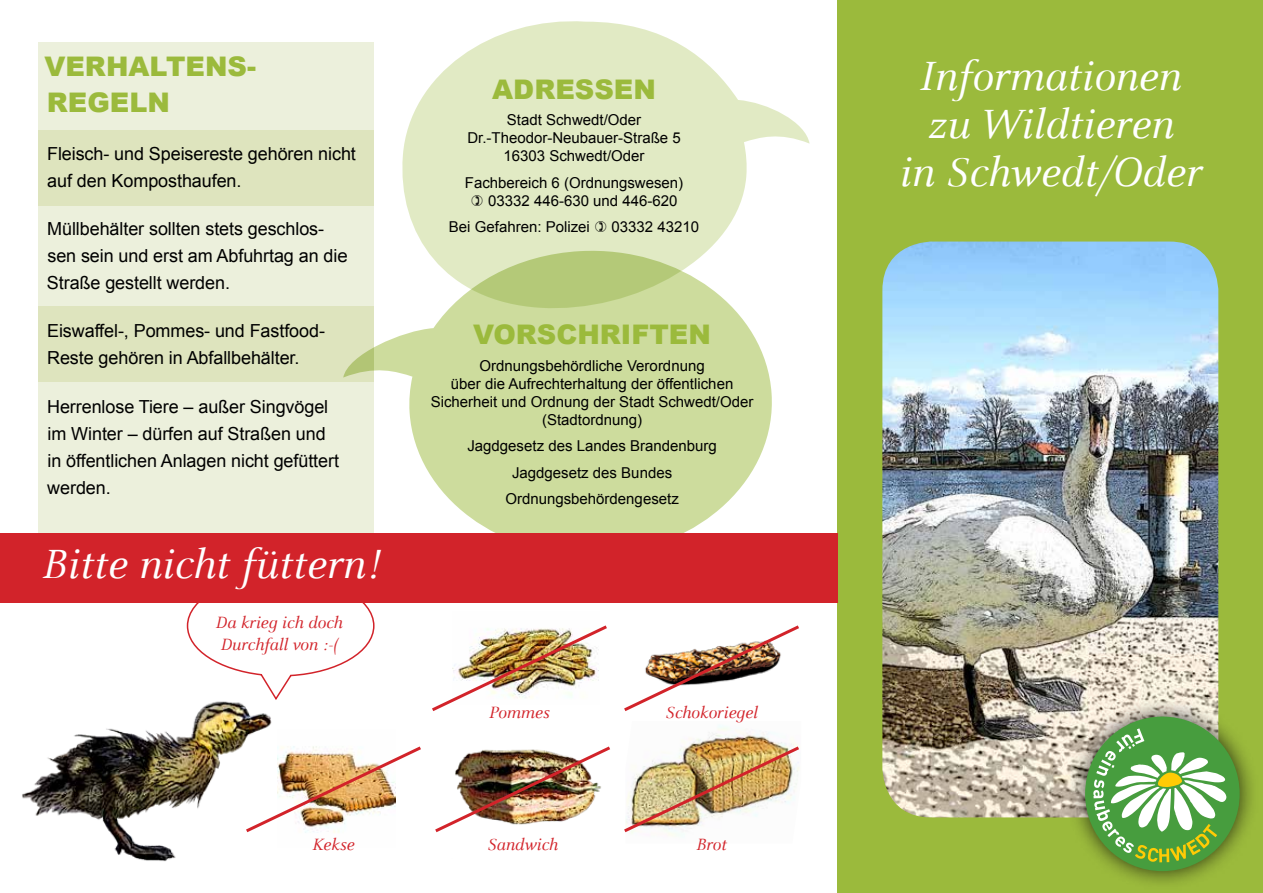
<style>
.page{position:relative;width:1263px;height:893px;background:#fff}
.page>*{position:absolute;margin:0;border:0;box-sizing:border-box;transform-origin:0 0}
.t1{font:italic 45px/48px "Celeste";color:#fff;text-align:center}
.t2{font:900 27px/36px "Arial";color:#9bba3c}
.t3{font:18px/27px "Arial";letter-spacing:-.005em;color:#000}
.t4{font:italic 18px/21.6px "Celeste";color:#d2232a}
.t5{font:15px/18px "Arial";color:#000;text-align:center}
</style>
<div class="page">
<svg style="left:186px;top:602px;width:189px;height:74px"></svg>
<div style="left:38px;top:43px;width:336px;height:502px;background:#ecf0dc"></div>
<div style="left:38px;top:306px;width:336px;height:75px;background:#dee4be"></div>
<div style="left:38px;top:130px;width:336px;height:76px;background:#dee4be"></div>
<div style="left:838px;top:0;width:425px;height:893px;background:#9bba3c"></div>
<img style="left:882px;top:242px;width:336px;height:575px">
<svg style="left:402px;top:21px;width:407px;height:225px;fill:#e1eac4"></svg>
<svg style="left:343px;top:246px;width:429px;height:287px;fill:#cddc9d"></svg>
<div style="left:1065px;top:697px;width:194px;height:193px;background:#000;opacity:.75"></div>
<div style="left:1085px;top:717px;width:155px;height:154px;background:#479d3e;border-radius:50%"></div>
<svg style="left:1093px;top:728px;width:133px;height:134px"></svg>
<div style="left:0;top:533px;width:838px;height:69px;background:#d2232a"></div>
<img style="left:435px;top:746px;width:175px;height:87px">
<img style="left:668px;top:725px;width:128px;height:111px">
<img style="left:624px;top:744px;width:176px;height:91px">
<img style="left:432px;top:625px;width:175px;height:86px">
<img style="left:302px;top:746px;width:119px;height:87px">
<img style="left:22px;top:671px;width:280px;height:191px">
<img style="left:624px;top:625px;width:175px;height:86px">
<svg style="left:472px;top:195px;width:11px;height:11px"></svg>
<svg style="left:595px;top:221px;width:11px;height:11px"></svg>
<h2 class="t2" style="left:44px;top:47px;width:213px">VERHALTENS-<br>REGELN</h2>
<p class="t3" style="left:47px;top:140px;width:310px">Fleisch- und Speisereste gehören nicht auf den Komposthaufen.</p>
<p class="t3" style="left:47px;top:216px;width:302px">Müllbehälter sollten stets geschlos&shy;sen sein und erst am Abfuhrtag an die<br>Straße gestellt werden.</p>
<p class="t3" style="left:47px;top:318px;width:279px">Eiswaffel-, Pommes- und Fastfood-<br>Reste gehören in Abfallbehälter.</p>
<p class="t3" style="left:47px;top:393px;width:293px">Herrenlose Tiere – außer Singvögel im Winter – dürfen auf Straßen und in öffentlichen Anlagen nicht gefüttert werden.</p>
<h1 class="t1" style="left:43px;top:540px;width:338px">Bitte nicht füttern!</h1>
<p class="t4" style="left:216px;top:612px;width:128px">Da krieg ich doch<br>Durchfall von :-(</p>
<p class="t4" style="left:312px;top:834px;width:43px">Kekse</p>
<h2 class="t2" style="left:492px;top:70px;width:165px">ADRESSEN</h2>
<p class="t5" style="left:467px;top:111px;width:215px">Stadt Schwedt/Oder<br>Dr.-Theodor-Neubauer-Straße 5<br>16303 Schwedt/Oder</p>
<p class="t5" style="left:488px;top:174px;width:197px;text-align:left;text-indent:-23px">Fachbereich 6 (Ordnungswesen)<br>03332 446-630 und 446-620</p>
<p class="t5" style="left:449px;top:218px;width:142px">Bei Gefahren: Polizei</p>
<p class="t5" style="left:612px;top:218px;width:89px">03332 43210</p>
<h2 class="t2" style="left:473px;top:316px;width:239px">VORSCHRIFTEN</h2>
<p class="t5" style="left:431px;top:357px;width:324px">Ordnungsbehördliche Verordnung<br>über die Aufrechterhaltung der öffentlichen Sicherheit und Ordnung der Stadt Schwedt/Oder (Stadtordnung)</p>
<p class="t5" style="left:467px;top:433px;width:251px;line-height:26.5px">Jagdgesetz des Landes Brandenburg<br>Jagdgesetz des Bundes<br>Ordnungsbehördengesetz</p>
<p class="t4" style="left:489px;top:701px;width:62px">Pommes</p>
<p class="t4" style="left:665px;top:701px;width:94px">Schokoriegel</p>
<p class="t4" style="left:487px;top:834px;width:72px">Sandwich</p>
<p class="t4" style="left:696px;top:834px;width:32px">Brot</p>
<h1 class="t1" style="left:899px;top:51px;width:304px">Informationen zu Wildtieren<br>in Schwedt/Oder</h1>
</div>
